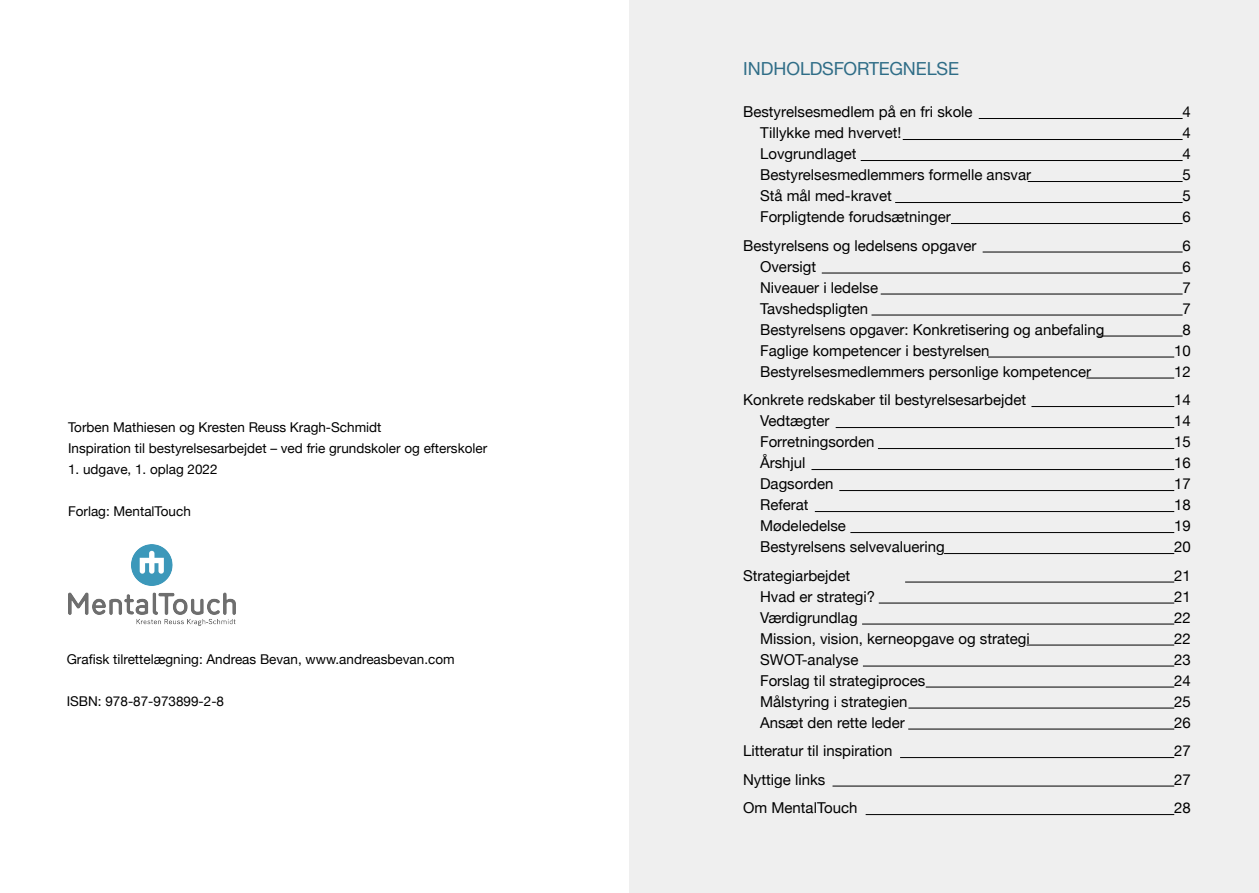
<style>
.page{position:relative;width:1259px;height:893px;background:#fff}
.page>*{position:absolute;margin:0;border:0;box-sizing:border-box;transform-origin:0 0}
.t1{font:18px "Helvetica Neue";color:#2f6d87}
.t2{font:15px "Helvetica Neue";color:#000}
.t3{font:13.5px/21px "Helvetica Neue";color:#000}
</style>
<div class="page">
<div style="left:629px;top:0;width:630px;height:893px;background:#efefef"></div>
<hr style="left:978px;top:118px;width:204px;height:1px;background:#000">
<hr style="left:902px;top:139px;width:280px;height:1px;background:#000">
<hr style="left:860px;top:160px;width:322px;height:1px;background:#000">
<hr style="left:1027px;top:181px;width:155px;height:1px;background:#000">
<hr style="left:895px;top:202px;width:287px;height:1px;background:#000">
<hr style="left:951px;top:223px;width:231px;height:1px;background:#000">
<hr style="left:982px;top:252px;width:200px;height:1px;background:#000">
<hr style="left:822px;top:273px;width:360px;height:1px;background:#000">
<hr style="left:880px;top:294px;width:302px;height:1px;background:#000">
<hr style="left:871px;top:315px;width:311px;height:1px;background:#000">
<hr style="left:1098px;top:336px;width:84px;height:1px;background:#000">
<hr style="left:988px;top:357px;width:186px;height:1px;background:#000">
<hr style="left:1086px;top:378px;width:88px;height:1px;background:#000">
<hr style="left:1031px;top:406px;width:143px;height:1px;background:#000">
<hr style="left:835px;top:427px;width:339px;height:1px;background:#000">
<hr style="left:878px;top:448px;width:296px;height:1px;background:#000">
<hr style="left:811px;top:469px;width:363px;height:1px;background:#000">
<hr style="left:839px;top:490px;width:335px;height:1px;background:#000">
<hr style="left:815px;top:511px;width:359px;height:1px;background:#000">
<hr style="left:850px;top:532px;width:324px;height:1px;background:#000">
<hr style="left:944px;top:553px;width:230px;height:1px;background:#000">
<hr style="left:905px;top:582px;width:269px;height:1px;background:#000">
<hr style="left:878px;top:603px;width:296px;height:1px;background:#000">
<hr style="left:862px;top:624px;width:312px;height:1px;background:#000">
<hr style="left:1026px;top:645px;width:148px;height:1px;background:#000">
<hr style="left:863px;top:666px;width:311px;height:1px;background:#000">
<hr style="left:925px;top:687px;width:249px;height:1px;background:#000">
<hr style="left:908px;top:708px;width:266px;height:1px;background:#000">
<hr style="left:908px;top:729px;width:266px;height:1px;background:#000">
<hr style="left:900px;top:757px;width:274px;height:1px;background:#000">
<hr style="left:832px;top:786px;width:342px;height:1px;background:#000">
<hr style="left:865px;top:814px;width:309px;height:1px;background:#000">
<img style="left:68px;top:544px;width:167px;height:81px">
<p class="t3" style="left:68px;top:417px;width:421px">Torben Mathiesen og Kresten Reuss Kragh-Schmidt<br>Inspiration til bestyrelsesarbejdet – ved frie grundskoler og efterskoler</p>
<p class="t3" style="left:68px;top:459px;width:151px">1. udgave, 1. oplag 2022</p>
<p class="t3" style="left:68px;top:501px;width:124px">Forlag: MentalTouch</p>
<p class="t3" style="left:67px;top:649px;width:389px">Grafisk tilrettelægning: Andreas Bevan, www.andreasbevan.com</p>
<p class="t3" style="left:67px;top:691px;width:159px">ISBN: 978-87-973899-2-8</p>
<p class="t1" style="left:743px;top:56px;width:218px">INDHOLDSFORTEGNELSE</p>
<p class="t2" style="left:743px;top:101px;width:231px">Bestyrelsesmedlem på en fri skole</p>
<p class="t2" style="left:1182px;top:101px;width:10px">4</p>
<p class="t2" style="left:760px;top:122px;width:143px">Tillykke med hvervet!</p>
<p class="t2" style="left:1182px;top:122px;width:10px">4</p>
<p class="t2" style="left:760px;top:143px;width:98px">Lovgrundlaget</p>
<p class="t2" style="left:1182px;top:143px;width:10px">4</p>
<p class="t2" style="left:760px;top:164px;width:272px">Bestyrelsesmedlemmers formelle ansvar</p>
<p class="t2" style="left:1182px;top:164px;width:10px">5</p>
<p class="t2" style="left:760px;top:185px;width:133px">Stå mål med-kravet</p>
<p class="t2" style="left:1182px;top:185px;width:10px">5</p>
<p class="t2" style="left:760px;top:206px;width:192px">Forpligtende forudsætninger</p>
<p class="t2" style="left:1182px;top:206px;width:10px">6</p>
<p class="t2" style="left:743px;top:234px;width:235px">Bestyrelsens og ledelsens opgaver</p>
<p class="t2" style="left:1182px;top:234px;width:10px">6</p>
<p class="t2" style="left:760px;top:255px;width:58px">Oversigt</p>
<p class="t2" style="left:1182px;top:255px;width:10px">6</p>
<p class="t2" style="left:760px;top:276px;width:120px">Niveauer i ledelse</p>
<p class="t2" style="left:1182px;top:276px;width:10px">7</p>
<p class="t2" style="left:760px;top:297px;width:110px">Tavshedspligten</p>
<p class="t2" style="left:1182px;top:297px;width:10px">7</p>
<p class="t2" style="left:760px;top:318px;width:346px">Bestyrelsens opgaver: Konkretisering og anbefaling</p>
<p class="t2" style="left:1182px;top:318px;width:10px">8</p>
<p class="t2" style="left:760px;top:339px;width:231px">Faglige kompetencer i bestyrelsen</p>
<p class="t2" style="left:1174px;top:339px;width:18px">10</p>
<p class="t2" style="left:760px;top:360px;width:332px">Bestyrelsesmedlemmers personlige kompetencer</p>
<p class="t2" style="left:1174px;top:360px;width:18px">12</p>
<p class="t2" style="left:743px;top:389px;width:285px">Konkrete redskaber til bestyrelsesarbejdet</p>
<p class="t2" style="left:1174px;top:389px;width:18px">14</p>
<p class="t2" style="left:760px;top:410px;width:71px">Vedtægter</p>
<p class="t2" style="left:1174px;top:410px;width:18px">14</p>
<p class="t2" style="left:760px;top:431px;width:116px">Forretningsorden</p>
<p class="t2" style="left:1174px;top:431px;width:18px">15</p>
<p class="t2" style="left:760px;top:452px;width:47px">Årshjul</p>
<p class="t2" style="left:1174px;top:452px;width:18px">16</p>
<p class="t2" style="left:760px;top:473px;width:75px">Dagsorden</p>
<p class="t2" style="left:1174px;top:473px;width:18px">17</p>
<p class="t2" style="left:760px;top:494px;width:50px">Referat</p>
<p class="t2" style="left:1174px;top:494px;width:18px">18</p>
<p class="t2" style="left:760px;top:515px;width:87px">Mødeledelse</p>
<p class="t2" style="left:1174px;top:515px;width:18px">19</p>
<p class="t2" style="left:760px;top:536px;width:186px">Bestyrelsens selvevaluering</p>
<p class="t2" style="left:1174px;top:536px;width:18px">20</p>
<p class="t2" style="left:743px;top:564px;width:109px">Strategiarbejdet</p>
<p class="t2" style="left:1174px;top:564px;width:18px">21</p>
<p class="t2" style="left:760px;top:585px;width:117px">Hvad er strategi?</p>
<p class="t2" style="left:1174px;top:585px;width:18px">21</p>
<p class="t2" style="left:760px;top:606px;width:99px">Værdigrundlag</p>
<p class="t2" style="left:1174px;top:606px;width:18px">22</p>
<p class="t2" style="left:760px;top:627px;width:271px">Mission, vision, kerneopgave og strategi</p>
<p class="t2" style="left:1174px;top:627px;width:18px">22</p>
<p class="t2" style="left:760px;top:648px;width:100px">SWOT-analyse</p>
<p class="t2" style="left:1174px;top:648px;width:18px">23</p>
<p class="t2" style="left:760px;top:669px;width:167px">Forslag til strategiproces</p>
<p class="t2" style="left:1174px;top:669px;width:18px">24</p>
<p class="t2" style="left:760px;top:690px;width:149px">Målstyring i strategien</p>
<p class="t2" style="left:1174px;top:690px;width:18px">25</p>
<p class="t2" style="left:760px;top:711px;width:146px">Ansæt den rette leder</p>
<p class="t2" style="left:1174px;top:711px;width:18px">26</p>
<p class="t2" style="left:743px;top:740px;width:151px">Litteratur til inspiration</p>
<p class="t2" style="left:1174px;top:740px;width:18px">27</p>
<p class="t2" style="left:743px;top:768px;width:84px">Nyttige links</p>
<p class="t2" style="left:1174px;top:768px;width:18px">27</p>
<p class="t2" style="left:743px;top:797px;width:116px">Om MentalTouch</p>
<p class="t2" style="left:1174px;top:797px;width:18px">28</p>
</div>
